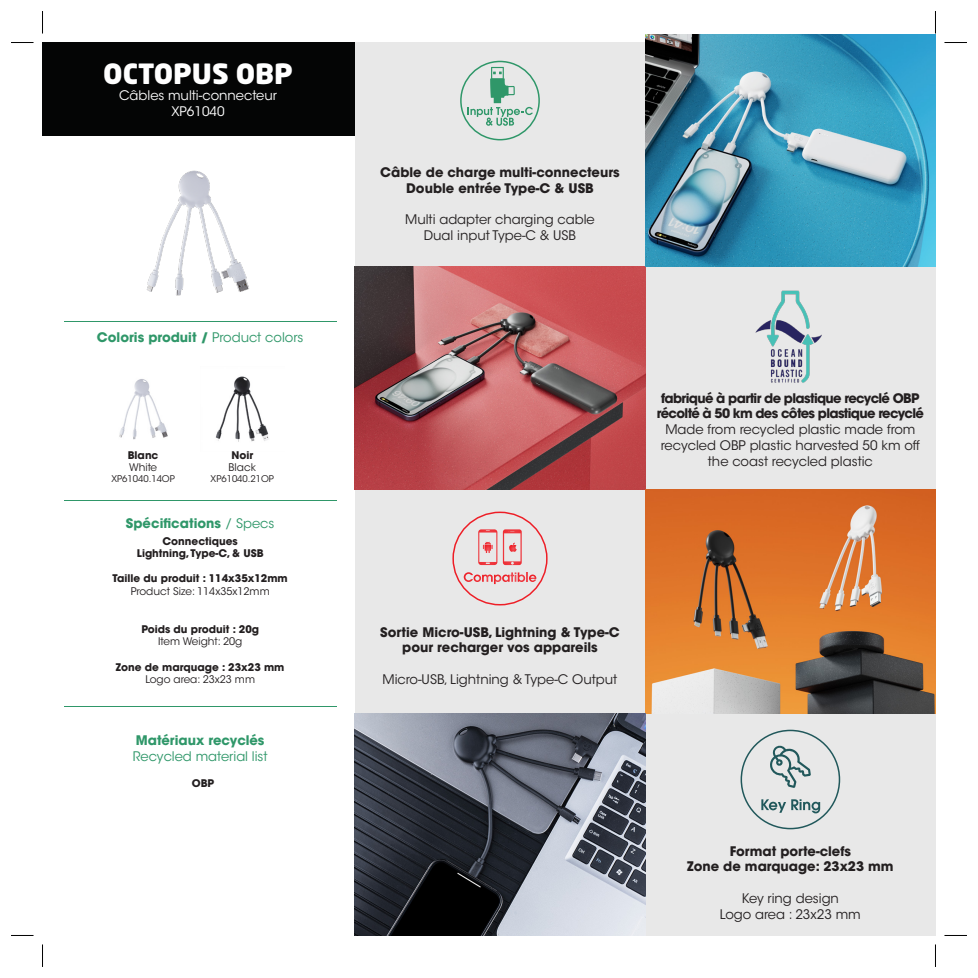
<style>
.page{position:relative;width:978px;height:978px;background:#fff}
.page>*{position:absolute;margin:0;border:0;box-sizing:border-box;transform-origin:0 0}
.t1{font:900 27.6px "Neo Sans Pro";color:#fff}
.t2{font:13.2px/15.8px "ITC Avant Garde Std";color:#231f20;text-align:center}
.t3{font:700 13.2px/15.8px "ITC Avant Garde Std";color:#231f20;text-align:center}
.t4{font:700 13.2px/15.8px "ITC Avant Garde Std";letter-spacing:-.05em;color:#231f20;text-align:center}
.t5{font:700 13.2px "ITC Avant Garde Std";color:#2f9769}
.t6{font:13.2px "ITC Avant Garde Std";color:#fff}
.t7{font:13.2px "ITC Avant Garde Std";color:#2f9769}
.t8{font:700 10.5px/12.6px "ITC Avant Garde Std";color:#231f20;text-align:center}
.t9{font:10.5px "ITC Avant Garde Std";color:#231f20}
.t10{font:9.15px "ITC Avant Garde Std";color:#231f20}
.s1{font-weight:400}
</style>
<div class="page">
<img style="left:146px;top:170px;width:103px;height:126px">
<div style="left:43px;top:43px;width:312px;height:93px;background:#040505"></div>
<div style="left:355px;top:43px;width:290px;height:223px;background:#e8e8e8"></div>
<div style="left:355px;top:489px;width:290px;height:224px;background:#e8e8e8"></div>
<div style="left:645px;top:266px;width:290px;height:224px;background:#e8e8e8"></div>
<div style="left:645px;top:712px;width:290px;height:224px;background:#e8e8e8"></div>
<hr style="left:64px;top:321px;width:273px;height:1px;background:#2f9769">
<img style="left:355px;top:266px;width:290px;height:224px">
<img style="left:645px;top:35px;width:290px;height:231px">
<img style="left:645px;top:490px;width:290px;height:223px">
<img style="left:355px;top:713px;width:290px;height:222px">
<div style="left:452px;top:512px;width:96px;height:93px;border:2px solid #fff;border-radius:50%"></div>
<svg style="left:464px;top:572px;width:72px;height:12px"></svg>
<svg style="left:478px;top:529px;width:19px;height:36px"></svg>
<svg style="left:503px;top:529px;width:19px;height:36px"></svg>
<div style="left:741px;top:730px;width:99px;height:99px;border:2px solid #21585b;border-radius:50%"></div>
<svg style="left:761px;top:799px;width:59px;height:14px"></svg>
<svg style="left:770px;top:745px;width:41px;height:43px"></svg>
<hr style="left:64px;top:500px;width:273px;height:1px;background:#2f9769">
<hr style="left:64px;top:706px;width:273px;height:1px;background:#2f9769">
<img style="left:119px;top:379px;width:49px;height:61px">
<img style="left:215px;top:376px;width:54px;height:66px">
<div style="left:460px;top:61px;width:80px;height:79px;border:2px solid #2f9769;border-radius:50%"></div>
<svg style="left:468px;top:67px;width:65px;height:59px"></svg>
<img style="left:755px;top:290px;width:67px;height:93px">
<svg style="left:11px;top:42px;width:23px;height:1px"></svg>
<svg style="left:944px;top:42px;width:23px;height:1px"></svg>
<svg style="left:11px;top:935px;width:23px;height:1px"></svg>
<svg style="left:944px;top:935px;width:23px;height:1px"></svg>
<svg style="left:42px;top:11px;width:1px;height:23px"></svg>
<svg style="left:42px;top:944px;width:1px;height:23px"></svg>
<svg style="left:935px;top:11px;width:1px;height:23px"></svg>
<svg style="left:935px;top:944px;width:1px;height:23px"></svg>
<p class="t1" style="left:103px;top:56px;width:191px">OCTOPUS OBP</p>
<p class="t6" style="left:119px;top:87px;width:159px">Câbles multi-connecteur</p>
<p class="t6" style="left:171px;top:103px;width:55px">XP61040</p>
<p class="t5" style="left:97px;top:328px;width:208px">Coloris produit / <span class="s1">Product colors</span></p>
<p class="t8" style="left:128px;top:449px;width:32px">Blanc</p>
<p class="t9" style="left:129px;top:461px;width:30px">White</p>
<p class="t10" style="left:111px;top:474px;width:65px">XP61040.14OP</p>
<p class="t8" style="left:231px;top:449px;width:23px">Noir</p>
<p class="t9" style="left:229px;top:461px;width:29px">Black</p>
<p class="t10" style="left:211px;top:474px;width:65px">XP61040.21OP</p>
<p class="t5" style="left:126px;top:514px;width:150px">Spécifications <span class="s1">/ Specs</span></p>
<p class="t8" style="left:137px;top:534px;width:128px">Connectiques<br>Lightning, Type-C, &amp; USB</p>
<p class="t8" style="left:113px;top:572px;width:177px">Taille du produit : 114x35x12mm</p>
<p class="t9" style="left:131px;top:585px;width:141px">Product Size: 114x35x12mm</p>
<p class="t8" style="left:141px;top:623px;width:119px">Poids du produit : 20g</p>
<p class="t9" style="left:158px;top:635px;width:86px">Item Weight: 20g</p>
<p class="t8" style="left:116px;top:660px;width:170px">Zone de marquage : 23x23 mm</p>
<p class="t9" style="left:145px;top:673px;width:111px">Logo area: 23x23 mm</p>
<p class="t5" style="left:136px;top:732px;width:130px">Matériaux recyclés</p>
<p class="t7" style="left:133px;top:748px;width:136px">Recycled material list</p>
<p class="t8" style="left:192px;top:777px;width:24px">OBP</p>
<p class="t3" style="left:380px;top:164px;width:241px">Câble de charge multi-connecteurs</p>
<p class="t3" style="left:406px;top:180px;width:189px">Double entrée Type-C &amp; USB</p>
<p class="t2" style="left:405px;top:212px;width:191px">Multi adapter charging cable</p>
<p class="t2" style="left:424px;top:228px;width:154px">Dual input Type-C &amp; USB</p>
<p class="t4" style="left:657px;top:390px;width:269px">fabriqué à partir de plastique recyclé OBP récolté à 50 km des côtes plastique recyclé</p>
<p class="t2" style="left:661px;top:422px;width:260px">Made from recycled plastic made from recycled OBP plastic harvested 50 km off the coast recycled plastic</p>
<p class="t3" style="left:380px;top:624px;width:241px">Sortie Micro-USB, Lightning &amp; Type-C pour recharger vos appareils</p>
<p class="t2" style="left:383px;top:671px;width:236px">Micro-USB, Lightning &amp; Type-C Output</p>
<p class="t3" style="left:730px;top:843px;width:123px">Format porte-clefs</p>
<p class="t3" style="left:687px;top:859px;width:208px">Zone de marquage: 23x23 mm</p>
<p class="t2" style="left:742px;top:890px;width:99px">Key ring design</p>
<p class="t2" style="left:720px;top:906px;width:142px">Logo area : 23x23 mm</p>
</div>
